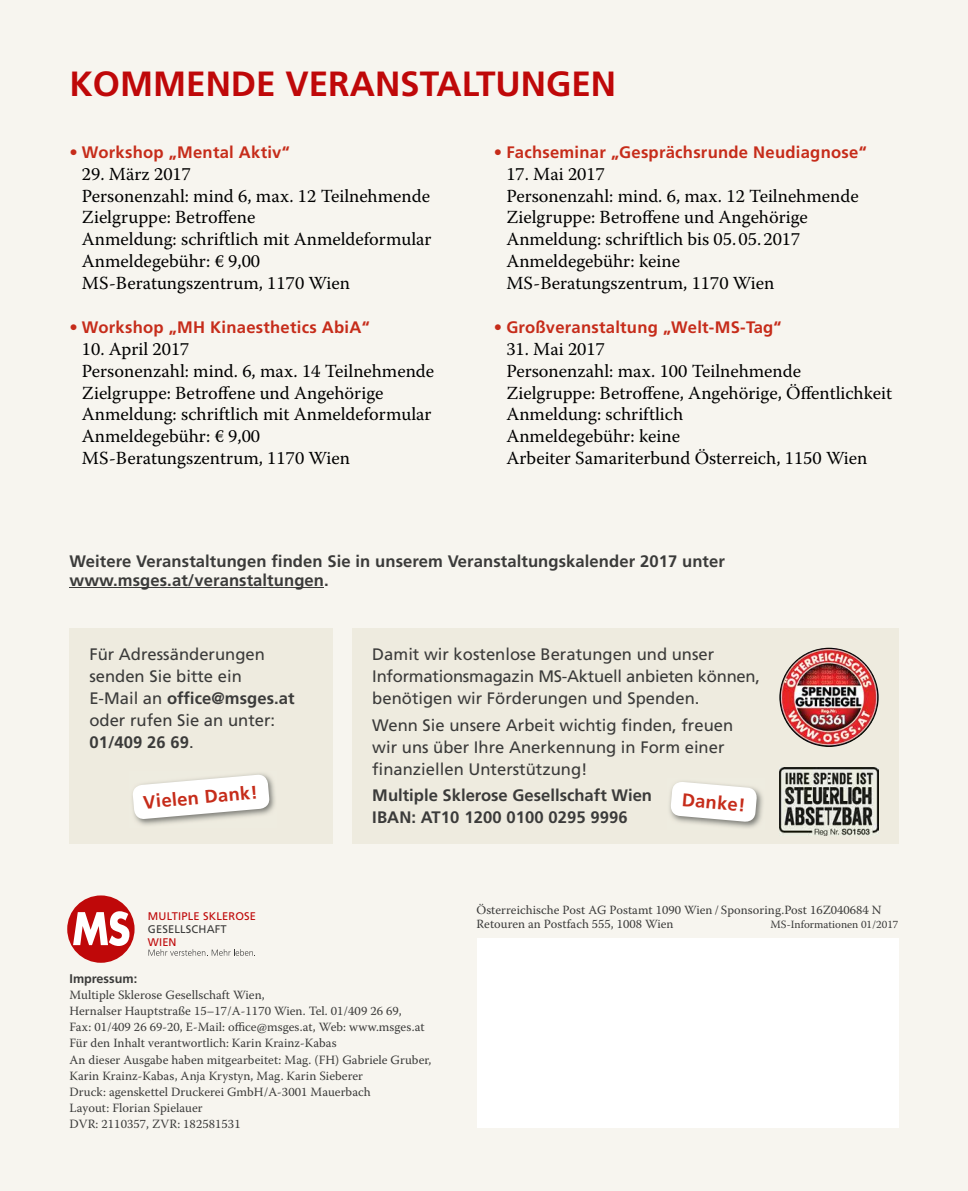
<style>
.page{position:relative;width:968px;height:1191px;background:#fff}
.page>*{position:absolute;margin:0;border:0;box-sizing:border-box;transform-origin:0 0}
.t1{font:700 35px "Frutiger LT Std";color:#bf0809}
.t2{font:18.38px/21.9px "Warnock Pro";color:#000}
.t3{font:700 18.38px "Frutiger LT Std";color:#c62c1a}
.t4{font:16.62px/21.9px "Frutiger LT Std";color:#3b3b3a}
.t5{font:700 16.62px/19.2px "Frutiger LT Std";letter-spacing:.005em;color:#3b3b3a}
.t6{font:700 16.62px "Frutiger LT Std";letter-spacing:.015em;color:#c62c1a}
.t7{font:12.6px/16.1px "Warnock Pro";letter-spacing:.005em;color:#3b3b3a}
.t8{font:700 12.6px "Frutiger LT Std";color:#3b3b3a}
.t9{font:11.03px "Warnock Pro";color:#3b3b3a}
.t10{font:11.03px "Frutiger LT Std";letter-spacing:.015em;color:#bf0809}
.t11{font:11.03px "Frutiger LT Std";letter-spacing:.015em;color:#3b3b3a}
.s1{font-weight:700}
</style>
<div class="page">
<div style="left:0;top:0;width:967px;height:1191px;background:#f7f5ef"></div>
<div style="left:477px;top:939px;width:421px;height:189px;background:#fff"></div>
<svg style="left:67px;top:895px;width:67px;height:67px"></svg>
<hr style="left:69px;top:587px;width:255px;height:1px;background:#3b3b3a">
<svg style="left:148px;top:949px;width:107px;height:7px"></svg>
<div style="left:69px;top:628px;width:263px;height:215px;background:#eeebdf"></div>
<div style="left:352px;top:628px;width:546px;height:215px;background:#eeebdf"></div>
<img style="left:136px;top:773px;width:139px;height:53px">
<svg style="left:132px;top:774px;width:138px;height:45px"></svg>
<img style="left:669px;top:789px;width:94px;height:39px">
<svg style="left:670px;top:781px;width:87px;height:41px;background:#f4f4f1"></svg>
<img style="left:779px;top:647px;width:99px;height:100px;border-radius:50px">
<img style="left:779px;top:767px;width:99px;height:68px">
<h1 class="t1" style="left:69px;top:63px;width:548px">KOMMENDE VERANSTALTUNGEN</h1>
<p class="t6" style="left:69px;top:142px;width:222px">• Workshop „Mental Aktiv“</p>
<p class="t2" style="left:82px;top:162px;width:351px">29. März 2017<br>Personenzahl: mind 6, max. 12 Teilnehmende<br>Zielgruppe: Betroffene<br>Anmeldung: schriftlich mit Anmeldeformular<br>Anmeldegebühr: € 9,00<br>MS-Beratungszentrum, 1170 Wien</p>
<p class="t6" style="left:69px;top:317px;width:301px">• Workshop „MH Kinaesthetics AbiA“</p>
<p class="t2" style="left:82px;top:337px;width:354px">10. April 2017<br>Personenzahl: mind. 6, max. 14 Teilnehmende Zielgruppe: Betroffene und Angehörige Anmeldung: schriftlich mit Anmeldeformular Anmeldegebühr: € 9,00<br>MS-Beratungszentrum, 1170 Wien</p>
<p class="t6" style="left:494px;top:142px;width:374px">• Fachseminar „Gesprächsrunde Neudiagnose“</p>
<p class="t2" style="left:506px;top:162px;width:354px">17. Mai 2017<br>Personenzahl: mind. 6, max. 12 Teilnehmende<br>Zielgruppe: Betroffene und Angehörige<br>Anmeldung: schriftlich bis 05. 05. 2017<br>Anmeldegebühr: keine<br>MS-Beratungszentrum, 1170 Wien</p>
<p class="t6" style="left:494px;top:317px;width:289px">• Großveranstaltung „Welt-MS-Tag“</p>
<p class="t2" style="left:506px;top:337px;width:387px">31. Mai 2017<br>Personenzahl: max. 100 Teilnehmende Zielgruppe: Betroffene, Angehörige, Öffentlichkeit Anmeldung: schriftlich<br>Anmeldegebühr: keine<br>Arbeiter Samariterbund Österreich, 1150 Wien</p>
<p class="t5" style="left:69px;top:551px;width:657px">Weitere Veranstaltungen finden Sie in unserem Veranstaltungskalender 2017 unter www.msges.at/veranstaltungen.</p>
<p class="t4" style="left:89px;top:643px;width:207px">Für Adressänderungen senden Sie bitte ein<br>E-Mail an <span class="s1">office@msges.at </span>oder rufen Sie an unter:<br><span class="s1">01/409 26 69</span>.</p>
<p class="t4" style="left:372px;top:643px;width:389px">Damit wir kostenlose Beratungen und unser<br>Informationsmagazin MS-Aktuell anbieten können, benötigen wir Förderungen und Spenden.</p>
<p class="t4" style="left:372px;top:714px;width:362px">Wenn Sie unsere Arbeit wichtig finden, freuen wir uns über Ihre Anerkennung in Form einer finanziellen Unterstützung!</p>
<p class="t5" style="left:372px;top:785px;width:281px;line-height:21.9px">Multiple Sklerose Gesellschaft Wien<br>IBAN: AT10 1200 0100 0295 9996</p>
<p class="t3" style="left:142px;top:791px;width:116px;rotate:-5deg">Vielen Dank!</p>
<p class="t3" style="left:682px;top:788px;width:65px;rotate:5deg">Danke!</p>
<p class="t10" style="left:148px;top:909px;width:109px">MULTIPLE SKLEROSE</p>
<p class="t11" style="left:148px;top:922px;width:80px">GESELLSCHAFT</p>
<p class="t10" style="left:148px;top:935px;width:30px">WIEN</p>
<p class="t8" style="left:69px;top:971px;width:69px">Impressum:</p>
<p class="t7" style="left:69px;top:986px;width:363px">Multiple Sklerose Gesellschaft Wien,<br>Hernalser Hauptstraße 15–17/A-1170 Wien. Tel. 01/409 26 69,<br>Fax: 01/409 26 69-20, E-Mail: office@msges.at, Web: www.msges.at Für den Inhalt verantwortlich: Karin Krainz-Kabas<br>An dieser Ausgabe haben mitgearbeitet: Mag. (FH) Gabriele Gruber, Karin Krainz-Kabas, Anja Krystyn, Mag. Karin Sieberer<br>Druck: agenskettel Druckerei GmbH/A-3001 Mauerbach<br>Layout: Florian Spielauer<br>DVR: 2110357, ZVR: 182581531</p>
<p class="t7" style="left:476px;top:903px;width:406px;line-height:14px">Österreichische Post AG Postamt 1090 Wien / Sponsoring.Post 16Z040684 N<br>Retouren an Postfach 555, 1008 Wien</p>
<p class="t9" style="left:770px;top:918px;width:130px">MS-Informationen 01/2017</p>
</div>
